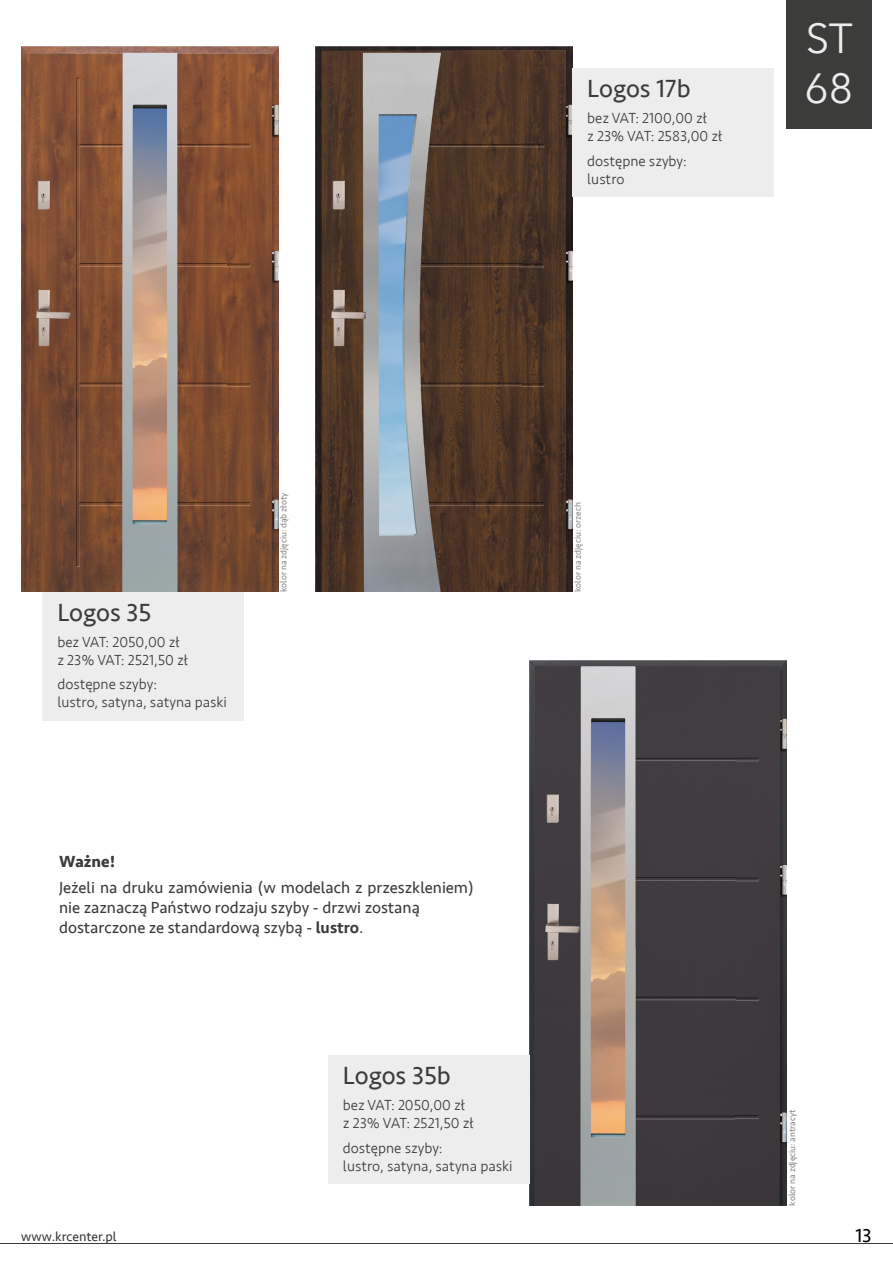
<style>
.page{position:relative;width:893px;height:1263px;background:#fff}
.page>*{position:absolute;margin:0;border:0;box-sizing:border-box;transform-origin:0 0}
.t1{font:42px/50.4px "Avenir Next";color:#ededed}
.t2{font:25.5px "Seravek";color:#3c3c3b}
.t3{font:19.5px "Seravek";color:#000}
.t4{font:16.5px/19.8px "Seravek";color:#3c3c3b}
.t5{font:700 16.5px "Seravek";color:#3c3c3b}
.t6{font:300 15px/18px "Seravek";color:#3c3c3b}
.t7{font:13.5px "Seravek";color:#3c3c3b}
.t8{font:9px "Seravek";color:#878787}
.s1{font-weight:500}
</style>
<div class="page">
<hr style="left:0;top:1243px;width:893px;height:1px;background:#3c3c3b">
<img style="left:315px;top:47px;width:257px;height:545px">
<div style="left:572px;top:68px;width:202px;height:129px;background:#ededed"></div>
<img style="left:21px;top:47px;width:257px;height:545px">
<div style="left:43px;top:592px;width:201px;height:128px;background:#ededed"></div>
<img style="left:530px;top:660px;width:257px;height:545px">
<div style="left:328px;top:1055px;width:202px;height:129px;background:#ededed"></div>
<div style="left:786px;top:0;width:86px;height:129px;background:#3c3c3b"></div>
<h2 class="t2" style="left:587px;top:68px;width:105px">Logos 17b</h2>
<p class="t6" style="left:587px;top:109px;width:137px">bez VAT: 2100,00 zł<br>z 23% VAT: 2583,00 zł</p>
<p class="t6" style="left:587px;top:152px;width:101px">dostępne szyby: lustro</p>
<h1 class="t1" style="left:804px;top:11px;width:50px">ST<br>68</h1>
<h2 class="t2" style="left:57px;top:592px;width:96px">Logos 35</h2>
<p class="t6" style="left:57px;top:633px;width:132px">bez VAT: 2050,00 zł z 23% VAT: 2521,50 zł</p>
<p class="t6" style="left:57px;top:676px;width:171px">dostępne szyby:<br>lustro, satyna, satyna paski</p>
<p class="t8" style="left:276px;top:592px;width:101px;rotate:-90deg">kolor na zdjęciu: dąb złoty</p>
<p class="t8" style="left:571px;top:592px;width:91px;rotate:-90deg">kolor na zdjęciu: orzech</p>
<p class="t5" style="left:59px;top:848px;width:58px">Ważne!</p>
<p class="t4" style="left:59px;top:878px;width:416px">Jeżeli na druku zamówienia (w modelach z przeszkleniem) nie zaznaczą Państwo rodzaju szyby - drzwi zostaną dostarczone ze standardową szybą - <span class="s1">lustro</span>.</p>
<h2 class="t2" style="left:343px;top:1056px;width:109px">Logos 35b</h2>
<p class="t6" style="left:343px;top:1097px;width:132px">bez VAT: 2050,00 zł z 23% VAT: 2521,50 zł</p>
<p class="t6" style="left:343px;top:1139px;width:171px">dostępne szyby:<br>lustro, satyna, satyna paski</p>
<p class="t8" style="left:785px;top:1205px;width:98px;rotate:-90deg">kolor na zdjęciu: antracyt</p>
<p class="t7" style="left:21px;top:1226px;width:97px">www.krcenter.pl</p>
<h3 class="t3" style="left:855px;top:1220px;width:18px">13</h3>
</div>
